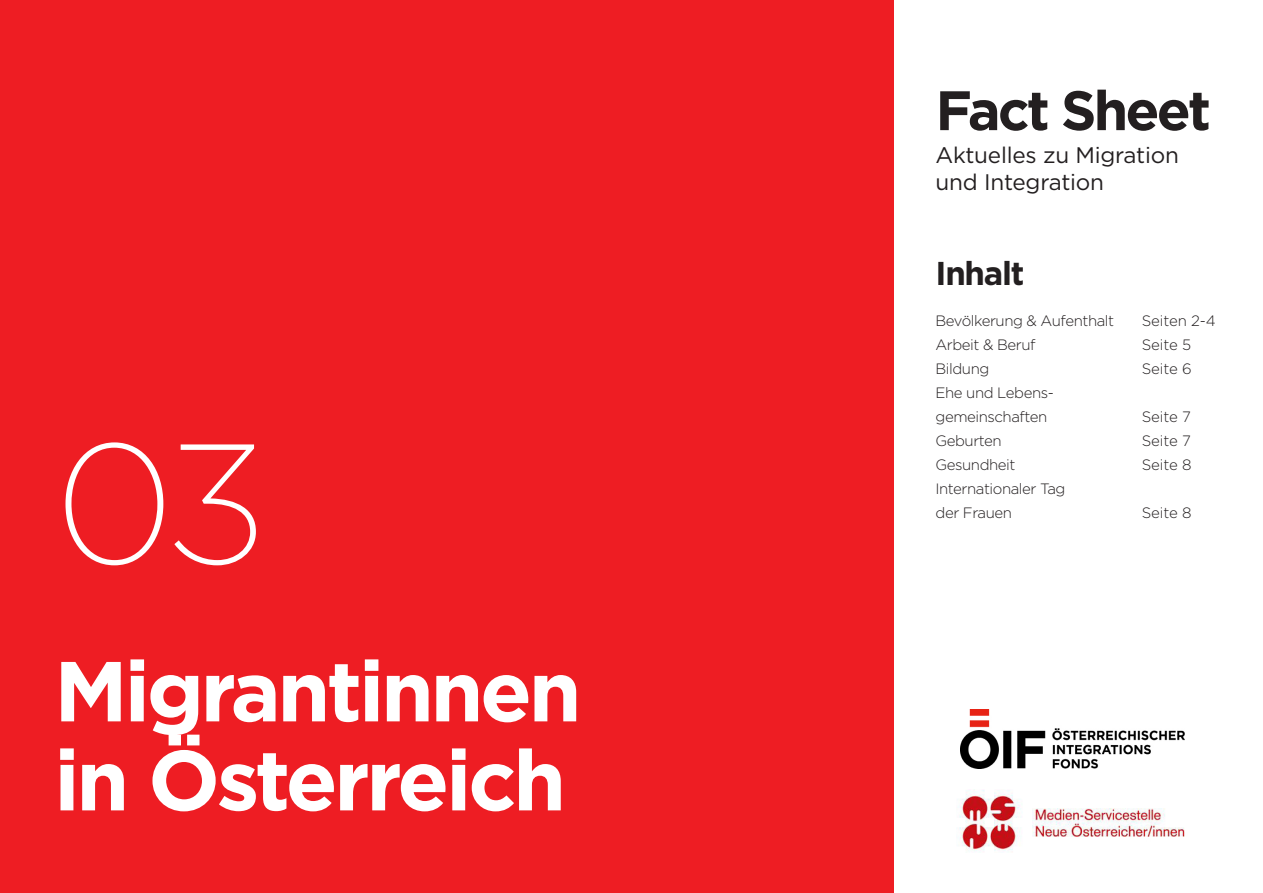
<style>
.page{position:relative;width:1263px;height:893px;background:#fff}
.page>*{position:absolute;margin:0;border:0;box-sizing:border-box;transform-origin:0 0}
.t1{font:200 169.8px "Gotham";color:#fff}
.t2{font:700 84.9px "Gotham";letter-spacing:-.04em;color:#fff}
.t3{font:700 55.5px "Gotham";letter-spacing:-.05em;color:#231f20}
.t4{font:700 33px "Gotham";letter-spacing:-.04em;color:#231f20}
.t5{font:22.5px "Gotham";letter-spacing:-.01em;color:#231f20}
.t6{font:300 15px "Gotham";letter-spacing:-.03em;color:#231f20}
</style>
<div class="page">
<div style="left:0;top:0;width:893px;height:893px;background:#ee1d23"></div>
<img style="left:960px;top:710px;width:224px;height:58px">
<img style="left:958px;top:789px;width:227px;height:62px">
<p class="t1" style="left:54px;top:398px;width:213px">03</p>
<p class="t2" style="left:54px;top:635px;width:529px">Migrantinnen</p>
<p class="t2" style="left:54px;top:724px;width:513px">in Österreich</p>
<p class="t3" style="left:935px;top:74px;width:277px">Fact Sheet</p>
<p class="t5" style="left:935px;top:141px;width:245px">Aktuelles zu Migration</p>
<p class="t5" style="left:935px;top:168px;width:170px">und Integration</p>
<p class="t4" style="left:935px;top:252px;width:90px">Inhalt</p>
<p class="t6" style="left:935px;top:311px;width:180px">Bevölkerung &amp; Aufenthalt</p>
<p class="t6" style="left:935px;top:335px;width:102px">Arbeit &amp; Beruf</p>
<p class="t6" style="left:935px;top:359px;width:55px">Bildung</p>
<p class="t6" style="left:935px;top:383px;width:120px">Ehe und Lebens-</p>
<p class="t6" style="left:935px;top:407px;width:113px">gemeinschaften</p>
<p class="t6" style="left:935px;top:431px;width:68px">Geburten</p>
<p class="t6" style="left:935px;top:455px;width:81px">Gesundheit</p>
<p class="t6" style="left:935px;top:479px;width:131px">Internationaler Tag</p>
<p class="t6" style="left:935px;top:503px;width:78px">der Frauen</p>
<p class="t6" style="left:1142px;top:311px;width:75px">Seiten 2-4</p>
<p class="t6" style="left:1142px;top:335px;width:51px">Seite 5</p>
<p class="t6" style="left:1142px;top:359px;width:51px">Seite 6</p>
<p class="t6" style="left:1142px;top:407px;width:51px">Seite 7</p>
<p class="t6" style="left:1142px;top:431px;width:51px">Seite 7</p>
<p class="t6" style="left:1142px;top:455px;width:51px">Seite 8</p>
<p class="t6" style="left:1142px;top:503px;width:51px">Seite 8</p>
</div>
